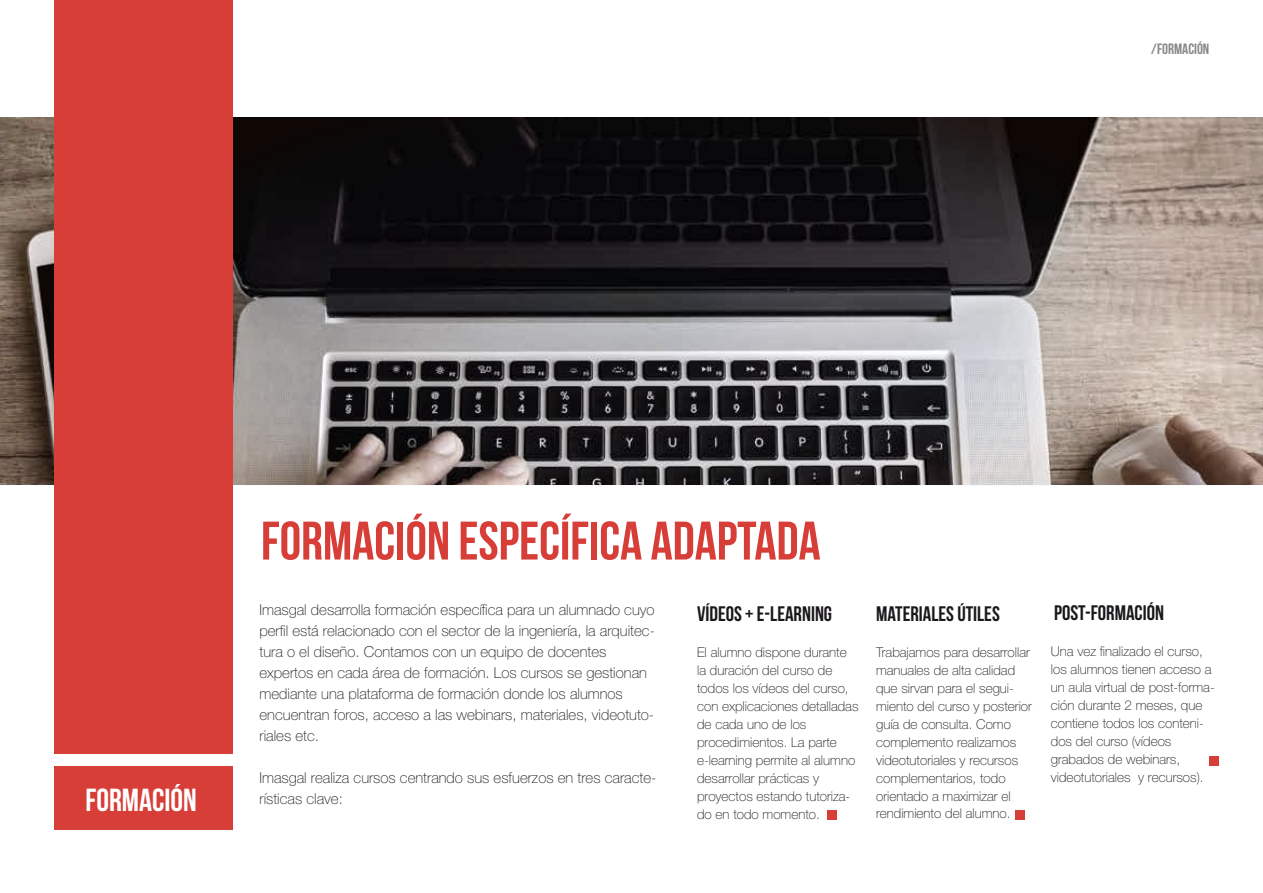
<style>
.page{position:relative;width:1263px;height:893px;background:#fff}
.page>*{position:absolute;margin:0;border:0;box-sizing:border-box;transform-origin:0 0}
.t1{font:54.15px "Bebas Neue";color:#d83e38}
.t2{font:31.95px "Bebas Neue";color:#fff}
.t3{font:21px "Bebas Neue";color:#1b181c}
.t4{font:100 15px/21px "Helvetica Neue LT Pro";color:#1b181c}
.t5{font:15px "Bebas Neue";color:#87888a}
.t6{font:100 13.5px/18px "Helvetica Neue LT Pro";color:#1b181c}
</style>
<div class="page">
<div style="left:54px;top:766px;width:178px;height:63px;background:#d83e38"></div>
<div style="left:1209px;top:757px;width:9px;height:9px;background:#d83e38"></div>
<svg style="left:3px;top:120px;width:1257px;height:362px;background:#5b5655"></svg>
<div style="left:54px;top:0;width:178px;height:754px;background:#d83e38"></div>
<div style="left:1015px;top:810px;width:9px;height:10px;background:#d83e38"></div>
<div style="left:827px;top:810px;width:9px;height:10px;background:#d83e38"></div>
<p class="t5" style="left:1151px;top:41px;width:60px">/FORMACIÓN</p>
<h2 class="t2" style="left:85px;top:782px;width:113px">FORMACIÓN</h2>
<h1 class="t1" style="left:261px;top:511px;width:561px">FORMACIÓN ESPECÍFICA ADAPTADA</h1>
<p class="t4" style="left:260px;top:599px;width:397px">Imasgal desarrolla formación específica para un alumnado cuyo perfil está relacionado con el sector de la ingeniería, la arquitec&shy;tura o el diseño. Contamos con un equipo de docentes expertos en cada área de formación. Los cursos se gestionan mediante una plataforma de formación donde los alumnos encuentran foros, acceso a las webinars, materiales, videotuto&shy;riales etc.</p>
<p class="t4" style="left:260px;top:767px;width:398px">Imasgal realiza cursos centrando sus esfuerzos en tres caracte&shy;rísticas clave:</p>
<h3 class="t3" style="left:697px;top:602px;width:137px">VÍDEOS + E-LEARNING</h3>
<p class="t6" style="left:697px;top:643px;width:163px">El alumno dispone durante la duración del curso de todos los vídeos del curso, con explicaciones detalladas de cada uno de los procedimientos. La parte e-learning permite al alumno desarrollar prácticas y proyectos estando tutoriza&shy;do en todo momento.</p>
<h3 class="t3" style="left:876px;top:602px;width:125px">MATERIALES ÚTILES</h3>
<p class="t6" style="left:876px;top:643px;width:157px">Trabajamos para desarrollar manuales de alta calidad que sirvan para el segui&shy;miento del curso y posterior guía de consulta. Como complemento realizamos videotutoriales y recursos complementarios, todo orientado a maximizar el rendimiento del alumno.</p>
<h3 class="t3" style="left:1054px;top:601px;width:111px">POST-FORMACIÓN</h3>
<p class="t6" style="left:1051px;top:642px;width:165px">Una vez finalizado el curso, los alumnos tienen acceso a un aula virtual de post-forma&shy;ción durante 2 meses, que contiene todos los conteni&shy;dos del curso (vídeos grabados de webinars, videotutoriales y recursos).</p>
</div>
